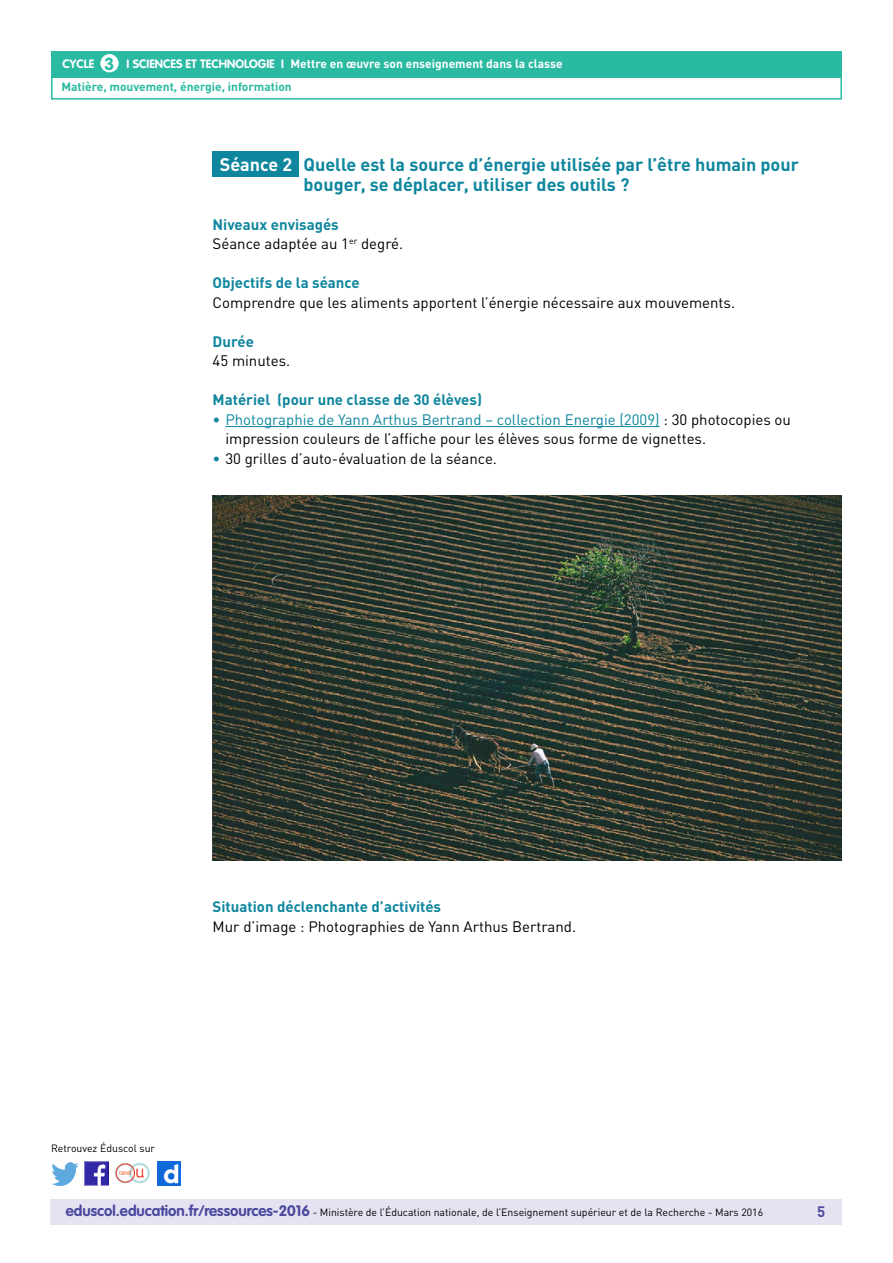
<style>
.page{position:relative;width:893px;height:1263px;background:#fff}
.page>*{position:absolute;margin:0;border:0;box-sizing:border-box;transform-origin:0 0}
._04_Titre_de_niveau{font:700 18px/19.5px "DIN Pro";color:#0e869e}
.t1{font:700 18px "DIN Pro";color:#fff}
.t2{font:700 17.25px "VAG Rounded Std";color:#2abaa2}
._06_Texte_courant{font:15px/19.5px "DIN Pro";color:#000}
._05_Titre_de_niveau{font:700 15px "DIN Pro";color:#0e869e}
.t3{font:700 15px "DIN Pro";color:#4b499e}
.t4{font:700 12px "DIN Pro";color:#fff}
.t5{font:700 12px "DIN Pro";color:#2abaa2}
.t6{font:700 12px "VAG Rounded Std";color:#fff}
.t7{font:10.5px "DIN Pro";color:#000}
.s1{color:#0e869e}
.s2{font-family:"VAG Rounded Std";font-weight:700;font-size:15px;color:#4b499e}
</style>
<div class="page">
<div style="left:50px;top:1199px;width:791px;height:26px;background:#e5e3f2"></div>
<div style="left:51px;top:51px;width:791px;height:27px;background:#2abaa2"></div>
<div style="left:100px;top:54px;width:19px;height:18px;background:#fff;border-radius:50%"></div>
<img style="left:85px;top:1162px;width:23px;height:23px">
<img style="left:51px;top:1163px;width:28px;height:22px">
<img style="left:158px;top:1162px;width:22px;height:23px">
<img style="left:115px;top:1162px;width:35px;height:22px">
<div style="left:51px;top:75px;width:791px;height:25px;border:2px solid #2abaa2"></div>
<hr style="left:225px;top:426px;width:435px;height:1px;background:#0e869e">
<div style="left:213px;top:151px;width:86px;height:26px;background:#0e869e"></div>
<img style="left:213px;top:495px;width:629px;height:365px">
<p class="t2" style="left:105px;top:53px;width:11px">3</p>
<p class="t4" style="left:291px;top:56px;width:274px">Mettre en œuvre son enseignement dans la classe</p>
<p class="t6" style="left:63px;top:57px;width:33px">CYCLE</p>
<p class="t6" style="left:127px;top:57px;width:159px">I SCIENCES ET TECHNOLOGIE I</p>
<p class="t5" style="left:61px;top:79px;width:232px">Matière, mouvement, énergie, information</p>
<p class="t1" style="left:220px;top:153px;width:74px">Séance 2</p>
<p class="_04_Titre_de_niveau" style="left:304px;top:154px;width:497px">Quelle est la source d’énergie utilisée par l’être humain pour bouger, se déplacer, utiliser des outils ?</p>
<p class="_05_Titre_de_niveau" style="left:213px;top:214px;width:128px">Niveaux envisagés</p>
<p class="_06_Texte_courant" style="left:213px;top:234px;width:192px">Séance adaptée au 1<sup>er</sup> degré.</p>
<p class="_05_Titre_de_niveau" style="left:213px;top:273px;width:149px">Objectifs de la séance</p>
<p class="_06_Texte_courant" style="left:213px;top:292px;width:524px">Comprendre que les aliments apportent l’énergie nécessaire aux mouvements.</p>
<p class="_05_Titre_de_niveau" style="left:213px;top:331px;width:43px">Durée</p>
<p class="_06_Texte_courant" style="left:213px;top:351px;width:79px">45 minutes.</p>
<p class="_05_Titre_de_niveau" style="left:213px;top:390px;width:271px">Matériel (pour une classe de 30 élèves)</p>
<p class="_06_Texte_courant" style="left:225px;top:409px;width:567px;text-indent:-13px"><span class="s1">• Photographie de Yann Arthus Bertrand – collection Energie (2009)</span> : 30 photocopies ou impression couleurs de l’affiche pour les élèves sous forme de vignettes.</p>
<p class="_06_Texte_courant" style="left:213px;top:448px;width:286px"><span class="s1">•</span> 30 grilles d’auto-évaluation de la séance.</p>
<p class="_05_Titre_de_niveau" style="left:213px;top:897px;width:230px">Situation déclenchante d’activités</p>
<p class="_06_Texte_courant" style="left:213px;top:916px;width:365px">Mur d’image : Photographies de Yann Arthus Bertrand.</p>
<p class="t7" style="left:51px;top:1141px;width:106px">Retrouvez Éduscol sur</p>
<p class="t7" style="left:66px;top:1205px;width:699px"><span class="s2">eduscol.education.fr/ressources-2016</span> - Ministère de l’Éducation nationale, de l’Enseignement supérieur et de la Recherche - Mars 2016</p>
<p class="t3" style="left:817px;top:1201px;width:10px">5</p>
</div>
